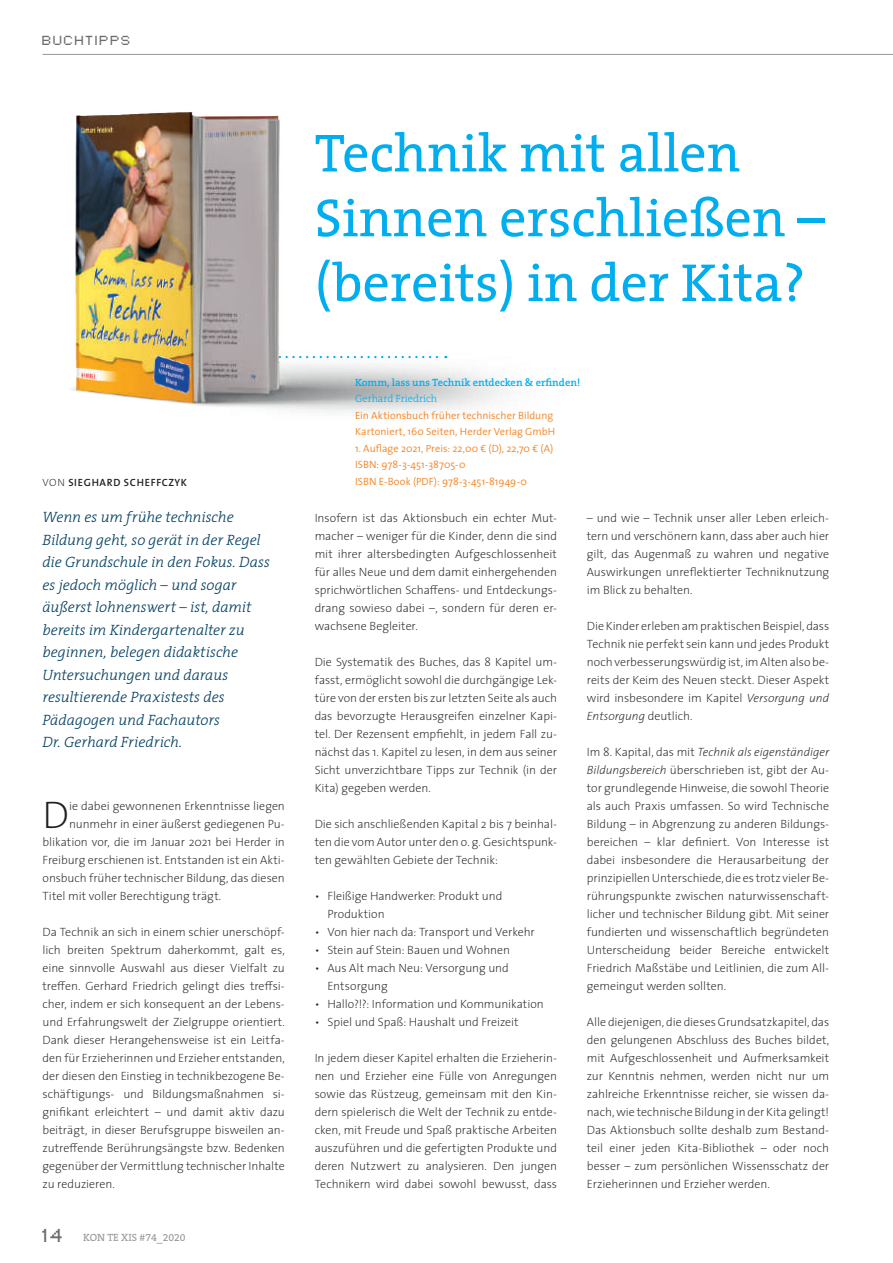
<style>
.page{position:relative;width:893px;height:1263px;background:#fff}
.page>*{position:absolute;margin:0;border:0;box-sizing:border-box;transform-origin:0 0}
.t1{font:54px/64.8px "The Serif";color:#00aeef}
.t2{font:200 38.7px "The Sans";color:#231f20}
.t3{font:italic 300 15px/22.5px "The Serif";letter-spacing:-.005em;color:#003e60}
.t4{font:15px "Pixel FJ8 pt 1 Normal";color:#6c6d70}
.t5{font:200 12px/18px "The Sans";letter-spacing:-.005em;color:#231f20;text-align:justify}
.t6{font:300 10.5px/16.5px "The Sans";letter-spacing:.005em;color:#f58220}
.t7{font:600 10.5px "The Serif";color:#00aeef}
.t8{font:600 10.5px "The Sans";letter-spacing:.065em;color:#231f20}
.t9{font:10.5px "The Serif B W5 Plain";color:#939598}
.t10{font:300 10.5px "The Serif";color:#00aeef}
.t11{font:10.5px "Pixel FJ8 pt 1 Normal";letter-spacing:.16em;color:#6c6d70}
.s1{font-weight:200}
.s2{font-style:italic}
</style>
<div class="page">
<img style="left:72px;top:112px;width:437px;height:300px">
<hr style="left:43px;top:54px;width:850px;height:1px;background:#939598">
<p class="t11" style="left:43px;top:32px;width:90px">BUCHTIPPS</p>
<p class="t8" style="left:43px;top:474px;width:146px"><span class="s1">VON</span> SIEGHARD SCHEFFCZYK</p>
<p class="t3" style="left:43px;top:505px;width:229px">Wenn es um frühe technische<br>Bildung geht, so gerät in der Regel die Grundschule in den Fokus. Dass es jedoch möglich – und sogar äußerst lohnenswert – ist, damit bereits im Kindergartenalter zu beginnen, belegen didaktische<br>Untersuchungen und daraus resultierende Praxistests des<br>Pädagogen und Fachautors<br>Dr. Gerhard Friedrich.</p>
<h2 class="t2" style="left:43px;top:794px;width:28px">D</h2>
<p class="t5" style="left:69px;top:797px;width:217px">ie dabei gewonnenen Erkenntnisse liegen</p>
<p class="t5" style="left:69px;top:815px;width:217px">nunmehr in einer äußerst gediegenen Pu-</p>
<p class="t5" style="left:43px;top:833px;width:244px">blikation vor, die im Januar 2021 bei Herder in</p>
<p class="t5" style="left:43px;top:851px;width:244px">Freiburg erschienen ist. Entstanden ist ein Akti-</p>
<p class="t5" style="left:43px;top:869px;width:244px">onsbuch früher technischer Bildung, das diesen</p>
<p class="t5" style="left:43px;top:887px;width:180px">Titel mit voller Berechtigung trägt.</p>
<p class="t5" style="left:43px;top:923px;width:244px">Da Technik an sich in einem schier unerschöpf&shy;lich breiten Spektrum daherkommt, galt es, eine sinnvolle Auswahl aus dieser Vielfalt zu treffen. Gerhard Friedrich gelingt dies treffsi&shy;cher, indem er sich konsequent an der Lebens&shy;und Erfahrungswelt der Zielgruppe orientiert.<br>Dank dieser Herangehensweise ist ein Leitfa&shy;den für Erzieherinnen und Erzieher entstanden, der diesen den Einstieg in technikbezogene Be&shy;schäftigungs- und Bildungsmaßnahmen si&shy;gnifikant erleichtert – und damit aktiv dazu beiträgt, in dieser Berufsgruppe bisweilen an&shy;zutreffende Berührungsängste bzw. Bedenken gegenüber der Vermittlung technischer Inhalte zu reduzieren.</p>
<p class="t4" style="left:43px;top:1223px;width:23px">14</p>
<p class="t9" style="left:83px;top:1231px;width:104px">KON TE XIS #74_2020</p>
<h1 class="t1" style="left:315px;top:119px;width:511px">Technik mit allen<br>Sinnen erschließen – (bereits) in der Kita?</h1>
<p class="t7" style="left:355px;top:373px;width:227px">Komm, lass uns Technik entdecken &amp; erfinden!</p>
<p class="t10" style="left:355px;top:390px;width:84px">Gerhard Friedrich</p>
<p class="t6" style="left:355px;top:407px;width:202px">Ein Aktionsbuch früher technischer Bildung<br>Kartoniert, 160 Seiten, Herder Verlag GmbH</p>
<p class="t6" style="left:355px;top:440px;width:200px">1. Auflage 2021, Preis: 22,00 € (D), 22,70 € (A)<br>ISBN: 978-3-451-38705-0<br>ISBN E-Book (PDF): 978-3-451-81949-0</p>
<p class="t5" style="left:315px;top:509px;width:244px">Insofern ist das Aktionsbuch ein echter Mut&shy;macher – weniger für die Kinder, denn die sind mit ihrer altersbedingten Aufgeschlossenheit für alles Neue und dem damit einhergehenden sprichwörtlichen Schaffens- und Entdeckungs&shy;drang sowieso dabei –, sondern für deren er&shy;wachsene Begleiter.</p>
<p class="t5" style="left:315px;top:653px;width:244px">Die Systematik des Buches, das 8 Kapitel um&shy;fasst, ermöglicht sowohl die durchgängige Lek&shy;türe von der ersten bis zur letzten Seite als auch das bevorzugte Herausgreifen einzelner Kapi&shy;tel. Der Rezensent empfiehlt, in jedem Fall zu&shy;nächst das 1. Kapitel zu lesen, in dem aus seiner Sicht unverzichtbare Tipps zur Technik (in der Kita) gegeben werden.</p>
<p class="t5" style="left:315px;top:815px;width:244px">Die sich anschließenden Kapital 2 bis 7 beinhal&shy;ten die vom Autor unter den o. g. Gesichtspunk&shy;ten gewählten Gebiete der Technik:</p>
<p class="t5" style="left:327px;top:887px;width:176px;text-indent:-13px">• Fleißige Handwerker: Produkt und<br>Produktion</p>
<p class="t5" style="left:315px;top:923px;width:222px">• Von hier nach da: Transport und Verkehr</p>
<p class="t5" style="left:315px;top:941px;width:197px">• Stein auf Stein: Bauen und Wohnen</p>
<p class="t5" style="left:327px;top:959px;width:183px;text-indent:-13px">• Aus Alt mach Neu: Versorgung und<br>Entsorgung</p>
<p class="t5" style="left:315px;top:995px;width:231px">• Hallo?!?: Information und Kommunikation</p>
<p class="t5" style="left:315px;top:1013px;width:206px">• Spiel und Spaß: Haushalt und Freizeit</p>
<p class="t5" style="left:315px;top:1049px;width:244px">In jedem dieser Kapitel erhalten die Erzieherin&shy;nen und Erzieher eine Fülle von Anregungen sowie das Rüstzeug, gemeinsam mit den Kin&shy;dern spielerisch die Welt der Technik zu entde&shy;cken, mit Freude und Spaß praktische Arbeiten auszuführen und die gefertigten Produkte und deren Nutzwert zu analysieren. Den jungen Technikern wird dabei sowohl bewusst, dass</p>
<p class="t5" style="left:587px;top:509px;width:244px">– und wie – Technik unser aller Leben erleich&shy;tern und verschönern kann, dass aber auch hier gilt, das Augenmaß zu wahren und negative Auswirkungen unreflektierter Techniknutzung im Blick zu behalten.</p>
<p class="t5" style="left:587px;top:617px;width:244px">Die Kinder erleben am praktischen Beispiel, dass Technik nie perfekt sein kann und jedes Produkt noch verbesserungswürdig ist, im Alten also be&shy;reits der Keim des Neuen steckt. Dieser Aspekt wird insbesondere im Kapitel <span class="s2">Versorgung und Entsorgung</span> deutlich.</p>
<p class="t5" style="left:587px;top:743px;width:244px">Im 8. Kapital, das mit <span class="s2">Technik als eigenständiger Bildungsbereich</span> überschrieben ist, gibt der Au&shy;tor grundlegende Hinweise, die sowohl Theorie als auch Praxis umfassen. So wird Technische Bildung – in Abgrenzung zu anderen Bildungs&shy;bereichen – klar definiert. Von Interesse ist dabei insbesondere die Herausarbeitung der prinzipiellen Unterschiede, die es trotz vieler Be&shy;rührungspunkte zwischen naturwissenschaft&shy;licher und technischer Bildung gibt. Mit seiner fundierten und wissenschaftlich begründeten Unterscheidung beider Bereiche entwickelt Friedrich Maßstäbe und Leitlinien, die zum All&shy;gemeingut werden sollten.</p>
<p class="t5" style="left:587px;top:1013px;width:244px">Alle diejenigen, die dieses Grundsatzkapitel, das den gelungenen Abschluss des Buches bildet, mit Aufgeschlossenheit und Aufmerksamkeit zur Kenntnis nehmen, werden nicht nur um zahlreiche Erkenntnisse reicher, sie wissen da&shy;nach, wie technische Bildung in der Kita gelingt!<br>Das Aktionsbuch sollte deshalb zum Bestand&shy;teil einer jeden Kita-Bibliothek – oder noch besser – zum persönlichen Wissensschatz der Erzieherinnen und Erzieher werden.</p>
</div>
